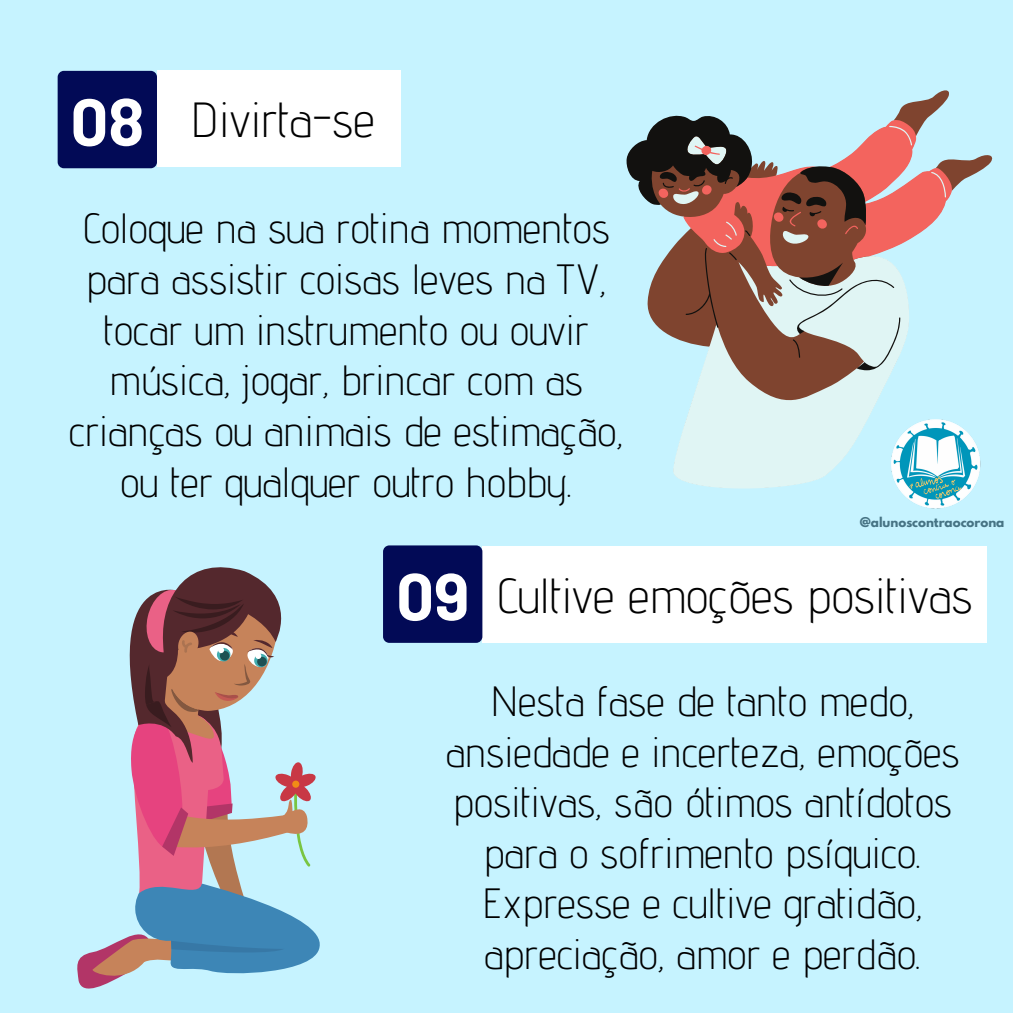
<style>
.page{position:relative;width:1013px;height:1013px;background:#fff}
.page>*{position:absolute;margin:0;border:0;box-sizing:border-box;transform-origin:0 0}
.t1{font:700 66.38px "Barlow";color:#fff}
.t2{font:300 49.25px "Advent Pro";color:#000}
.t3{font:300 42.25px/50.6px "Advent Pro";color:#000;text-align:center}
.t4{font:700 12px "League Spartan";color:#467384}
</style>
<div class="page">
<div style="left:0;top:0;width:1012px;height:1012px;background:#c6f3ff"></div>
<div style="left:157px;top:71px;width:243px;height:96px;background:#fff"></div>
<div style="left:58px;top:71px;width:99px;height:97px;background:#020a56;border-radius:6px"></div>
<div style="left:482px;top:546px;width:504px;height:97px;background:#fff"></div>
<div style="left:383px;top:545px;width:99px;height:98px;background:#020a56;border-radius:6px"></div>
<img style="left:904px;top:488px;width:83px;height:148px">
<svg style="left:899px;top:90px;width:93px;height:398px"></svg>
<svg style="left:673px;top:370px;width:238px;height:125px;fill:#e0f5f4"></svg>
<svg style="left:626px;top:112px;width:327px;height:258px"></svg>
<svg style="left:77px;top:567px;width:243px;height:422px"></svg>
<h1 class="t1" style="left:70px;top:79px;width:75px">08</h1>
<p class="t2" style="left:191px;top:90px;width:185px">Divirta-se</p>
<p class="t3" style="left:69px;top:203px;width:556px">Coloque na sua rotina momentos para assistir coisas leves na TV, tocar um instrumento ou ouvir música, jogar, brincar com as crianças ou animais de estimação, ou ter qualquer outro hobby.</p>
<p class="t4" style="left:859px;top:516px;width:146px">@alunoscontraocorona</p>
<h1 class="t1" style="left:396px;top:554px;width:75px">09</h1>
<p class="t2" style="left:496px;top:565px;width:478px">Cultive emoções positivas</p>
<p class="t3" style="left:445px;top:675px;width:515px">Nesta fase de tanto medo, ansiedade e incerteza, emoções positivas, são ótimos antídotos para o sofrimento psíquico.<br>Expresse e cultive gratidão, apreciação, amor e perdão.</p>
</div>
